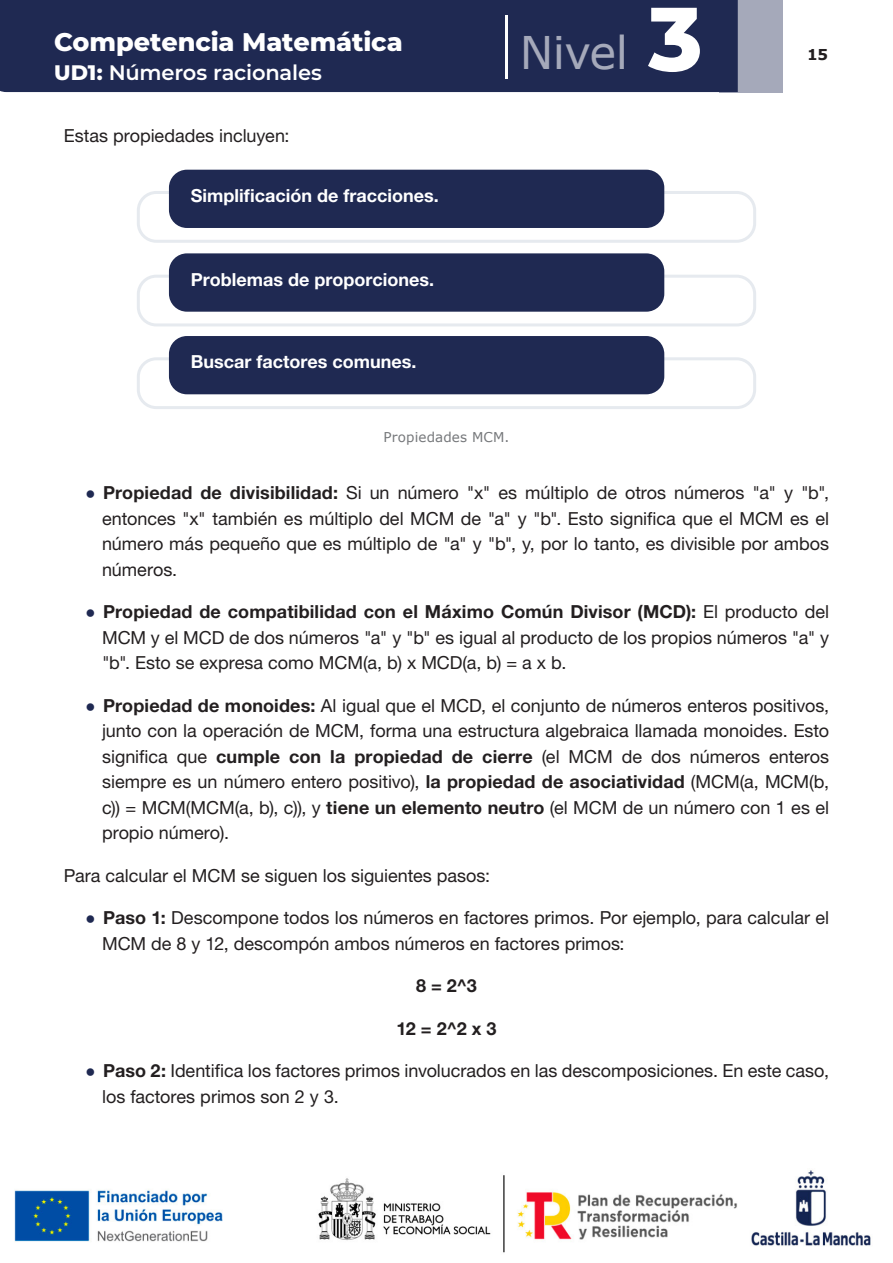
<style>
.page{position:relative;width:893px;height:1263px;background:#fff}
.page>*{position:absolute;margin:0;border:0;box-sizing:border-box;transform-origin:0 0}
.t1{font:45px "Verdana";letter-spacing:-.015em;color:#a5a9ba}
.t2{font:800 25.5px "Montserrat";letter-spacing:-.005em;color:#fff}
.t3{font:600 21px "Montserrat";letter-spacing:-.01em;color:#fff}
.t4{font:18px/25.5px "Helvetica Neue LT 55 Rm";color:#231f20;text-align:justify}
.t5{font:18px "Helvetica Neue LT 75 Bd";color:#fff}
.t6{font:18px "Helvetica Neue LT 75 Bd";color:#231f20}
.t7{font:700 15px "Verdana";color:#231f20}
.PIE_DE_FOTO{font:13.5px "Verdana";letter-spacing:.01em;color:#76787b}
.s1{font-weight:800}
.s2{font-family:"Montserrat";font-weight:800;font-size:90px;color:#fff}
.s3{font-family:"Verdana";font-weight:700;font-size:15px;color:#1f2952}
.s4{font-family:"Helvetica Neue LT 75 Bd"}
</style>
<div class="page">
<img style="left:14px;top:1170px;width:857px;height:83px">
<div style="left:719px;top:0;width:63px;height:92px;background:#a5a9ba"></div>
<div style="left:0;top:0;width:738px;height:92px;background:#1f2952"></div>
<hr style="left:505px;top:16px;width:2px;height:63px;background:#fff">
<div style="left:137px;top:275px;width:619px;height:51px;border:3px solid #e6eaef;border-radius:18px"></div>
<div style="left:169px;top:253px;width:495px;height:59px;background:#1f2952;border-radius:18px"></div>
<div style="left:137px;top:357px;width:619px;height:52px;border:3px solid #e6eaef;border-radius:18px"></div>
<div style="left:169px;top:336px;width:495px;height:58px;background:#1f2952;border-radius:18px"></div>
<div style="left:137px;top:191px;width:619px;height:52px;border:3px solid #e6eaef;border-radius:18px"></div>
<div style="left:169px;top:170px;width:495px;height:58px;background:#1f2952;border-radius:18px"></div>
<h2 class="t2" style="left:54px;top:23px;width:350px">Competencia Matemática</h2>
<p class="t3" style="left:54px;top:58px;width:269px"><span class="s1">UD1:</span> Números racionales</p>
<p class="t4" style="left:64px;top:122px;width:227px">Estas propiedades incluyen:</p>
<p class="t5" style="left:191px;top:184px;width:249px">Simplificación de fracciones.</p>
<h1 class="t1" style="left:520px;top:22px;width:184px">Nivel <span class="s2">3</span></h1>
<p class="t5" style="left:191px;top:268px;width:245px">Problemas de proporciones.</p>
<p class="t5" style="left:191px;top:351px;width:227px">Buscar factores comunes.</p>
<p class="PIE_DE_FOTO" style="left:384px;top:428px;width:127px">Propiedades MCM.</p>
<p class="t7" style="left:807px;top:44px;width:22px">15</p>
<p class="t4" style="left:102px;top:479px;width:729px;text-indent:-17px"><span class="s3">•</span> <span class="s4">Propiedad de divisibilidad:</span> Si un número "x" es múltiplo de otros números "a" y "b", entonces "x" también es múltiplo del MCM de "a" y "b". Esto significa que el MCM es el número más pequeño que es múltiplo de "a" y "b", y, por lo tanto, es divisible por ambos números.</p>
<p class="t4" style="left:102px;top:598px;width:729px;text-indent:-17px"><span class="s3">•</span> <span class="s4">Propiedad de compatibilidad con el Máximo Común Divisor (MCD):</span> El producto del MCM y el MCD de dos números "a" y "b" es igual al producto de los propios números "a" y "b". Esto se expresa como MCM(a, b) x MCD(a, b) = a x b.</p>
<p class="t4" style="left:102px;top:692px;width:729px;text-indent:-17px"><span class="s3">•</span> <span class="s4">Propiedad de monoides:</span> Al igual que el MCD, el conjunto de números enteros positivos, junto con la operación de MCM, forma una estructura algebraica llamada monoides. Esto significa que <span class="s4">cumple con la propiedad de cierre</span> (el MCM de dos números enteros siempre es un número entero positivo), <span class="s4">la propiedad de asociatividad</span> (MCM(a, MCM(b, c)) = MCM(MCM(a, b), c)), y <span class="s4">tiene un elemento neutro</span> (el MCM de un número con 1 es el propio número).</p>
<p class="t4" style="left:64px;top:862px;width:428px">Para calcular el MCM se siguen los siguientes pasos:</p>
<p class="t4" style="left:102px;top:904px;width:729px;text-indent:-17px"><span class="s3">•</span> <span class="s4">Paso 1:</span> Descompone todos los números en factores primos. Por ejemplo, para calcular el<br>MCM de 8 y 12, descompón ambos números en factores primos:</p>
<p class="t6" style="left:416px;top:974px;width:62px">8 = 2^3</p>
<p class="t6" style="left:397px;top:1017px;width:101px">12 = 2^2 x 3</p>
<p class="t4" style="left:102px;top:1057px;width:729px;text-indent:-17px"><span class="s3">•</span> <span class="s4">Paso 2:</span> Identifica los factores primos involucrados en las descomposiciones. En este caso, los factores primos son 2 y 3.</p>
</div>
